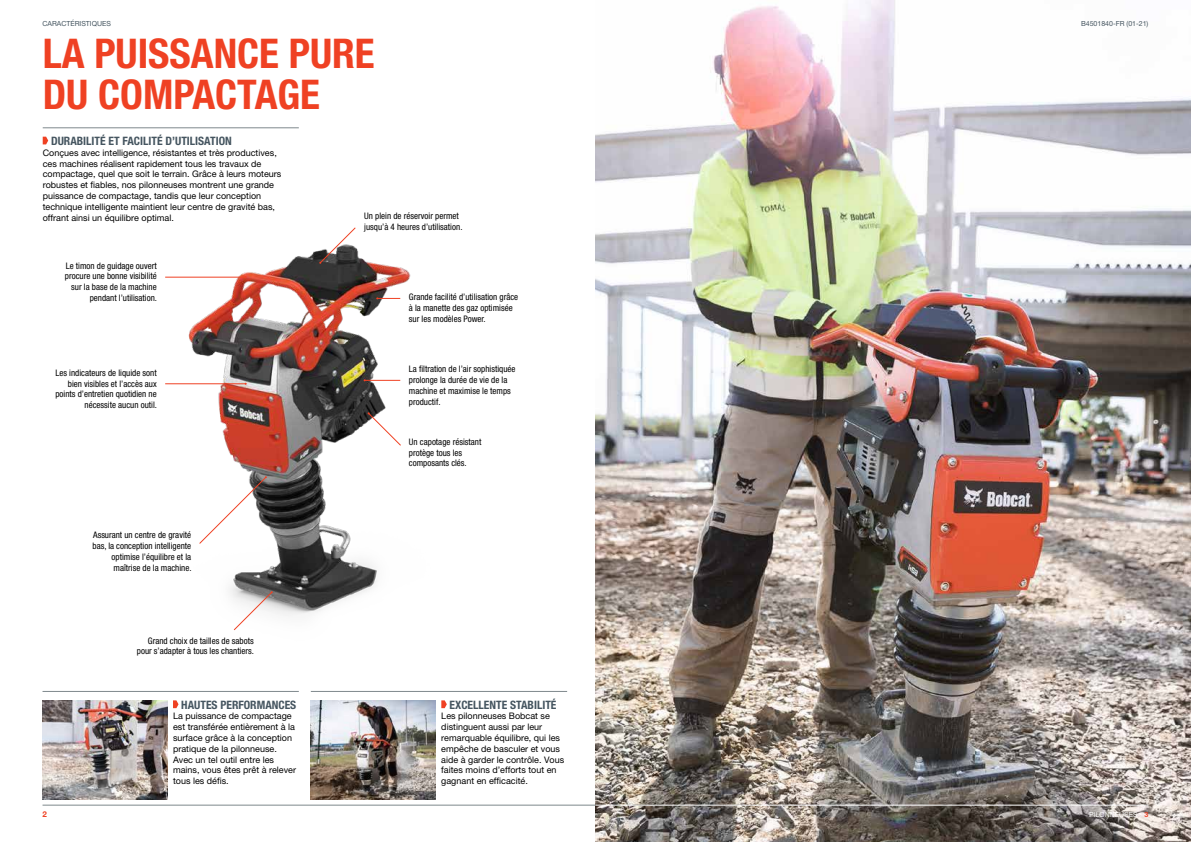
<style>
.page{position:relative;width:1191px;height:842px;background:#fff}
.page>*{position:absolute;margin:0;border:0;box-sizing:border-box;transform-origin:0 0}
.t1{font:700 condensed 41px/40.4px "Helvetica Neue LT Pro";color:#ef4123}
.t2{font:700 condensed 11.6px "Helvetica Neue LT Pro";color:#455560}
.t3{font:9px/10.8px "Helvetica Neue LT Pro";color:#000}
.t4{font:condensed 9px/10.8px "Helvetica Neue LT Pro";color:#000;text-align:right}
.t5{font:700 8px "Helvetica Neue LT Pro";color:#ef4123}
.t6{font:7px "Helvetica Neue LT Pro";color:#455560}
.t7{font:7px "Helvetica Neue LT Pro";color:#fff}
.s1{font-weight:700;color:#ef4123}
</style>
<div class="page">
<img style="left:595px;top:0;width:596px;height:842px">
<img style="left:42px;top:248px;width:526px;height:481px">
<svg style="left:234px;top:591px;width:39px;height:39px"></svg>
<svg style="left:199px;top:476px;width:68px;height:68px"></svg>
<hr style="left:165px;top:384px;width:81px;height:1px;background:#ef4123">
<hr style="left:165px;top:277px;width:81px;height:1px;background:#ef4123">
<svg style="left:367px;top:412px;width:34px;height:34px"></svg>
<hr style="left:365px;top:380px;width:35px;height:1px;background:#ef4123">
<svg style="left:376px;top:297px;width:24px;height:2px"></svg>
<svg style="left:319px;top:227px;width:37px;height:37px"></svg>
<hr style="left:43px;top:691px;width:256px;height:1px;background:#7e888c">
<hr style="left:311px;top:691px;width:256px;height:1px;background:#7e888c">
<img style="left:43px;top:700px;width:124px;height:99px">
<hr style="left:43px;top:805px;width:552px;height:1px;background:#7e888c">
<img style="left:311px;top:700px;width:124px;height:99px">
<hr style="left:595px;top:805px;width:553px;height:1px;background:#fff">
<svg style="left:441px;top:700px;width:6px;height:8px"></svg>
<svg style="left:173px;top:700px;width:5px;height:8px"></svg>
<hr style="left:43px;top:128px;width:256px;height:1px;background:#7e888c">
<svg style="left:43px;top:137px;width:5px;height:7px"></svg>
<p class="t6" style="left:43px;top:19px;width:70px">CARACTÉRISTIQUES</p>
<p class="t6" style="left:1081px;top:19px;width:69px">B4501840-FR (01-21)</p>
<h1 class="t1" style="left:43px;top:33px;width:333px">LA PUISSANCE PURE<br>DU COMPACTAGE</h1>
<p class="t2" style="left:51px;top:134px;width:182px">DURABILITÉ ET FACILITÉ D’UTILISATION</p>
<p class="t3" style="left:43px;top:147px;width:240px">Conçues avec intelligence, résistantes et très productives, ces machines réalisent rapidement tous les travaux de compactage, quel que soit le terrain. Grâce à leurs moteurs robustes et fiables, nos pilonneuses montrent une grande puissance de compactage, tandis que leur conception technique intelligente maintient leur centre de gravité bas, offrant ainsi un équilibre optimal.</p>
<p class="t4" style="left:65px;top:260px;width:94px">Le timon de guidage ouvert procure une bonne visibilité sur la base de la machine pendant l’utilisation.</p>
<p class="t4" style="left:55px;top:367px;width:103px">Les indicateurs de liquide sont bien visibles et l’accès aux points d’entretien quotidien ne nécessite aucun outil.</p>
<p class="t4" style="left:93px;top:530px;width:100px">Assurant un centre de gravité bas, la conception intelligente optimise l’équilibre et la maîtrise de la machine.</p>
<p class="t4" style="left:137px;top:635px;width:119px">Grand choix de tailles de sabots pour s’adapter à tous les chantiers.</p>
<p class="t5" style="left:43px;top:809px;width:6px">2</p>
<p class="t2" style="left:181px;top:697px;width:116px">HAUTES PERFORMANCES</p>
<p class="t3" style="left:173px;top:711px;width:125px">La puissance de compactage est transférée entièrement à la surface grâce à la conception pratique de la pilonneuse.<br>Avec un tel outil entre les mains, vous êtes prêt à relever tous les défis.</p>
<p class="t4" style="left:364px;top:210px;width:100px;text-align:left">Un plein de réservoir permet jusqu’à 4 heures d’utilisation.</p>
<p class="t4" style="left:409px;top:292px;width:111px;text-align:left">Grande facilité d’utilisation grâce à la manette des gaz optimisée sur les modèles Power.</p>
<p class="t4" style="left:409px;top:364px;width:108px;text-align:left">La filtration de l’air sophistiquée prolonge la durée de vie de la machine et maximise le temps productif.</p>
<p class="t4" style="left:409px;top:436px;width:74px;text-align:left">Un capotage résistant protège tous les composants clés.</p>
<p class="t2" style="left:449px;top:697px;width:108px">EXCELLENTE STABILITÉ</p>
<p class="t3" style="left:441px;top:711px;width:124px">Les pilonneuses Bobcat se distinguent aussi par leur remarquable équilibre, qui les empêche de basculer et vous aide à garder le contrôle. Vous faites moins d’efforts tout en gagnant en efficacité.</p>
<p class="t7" style="left:1089px;top:810px;width:61px">PILONNEUSES <span class="s1">3</span></p>
</div>
